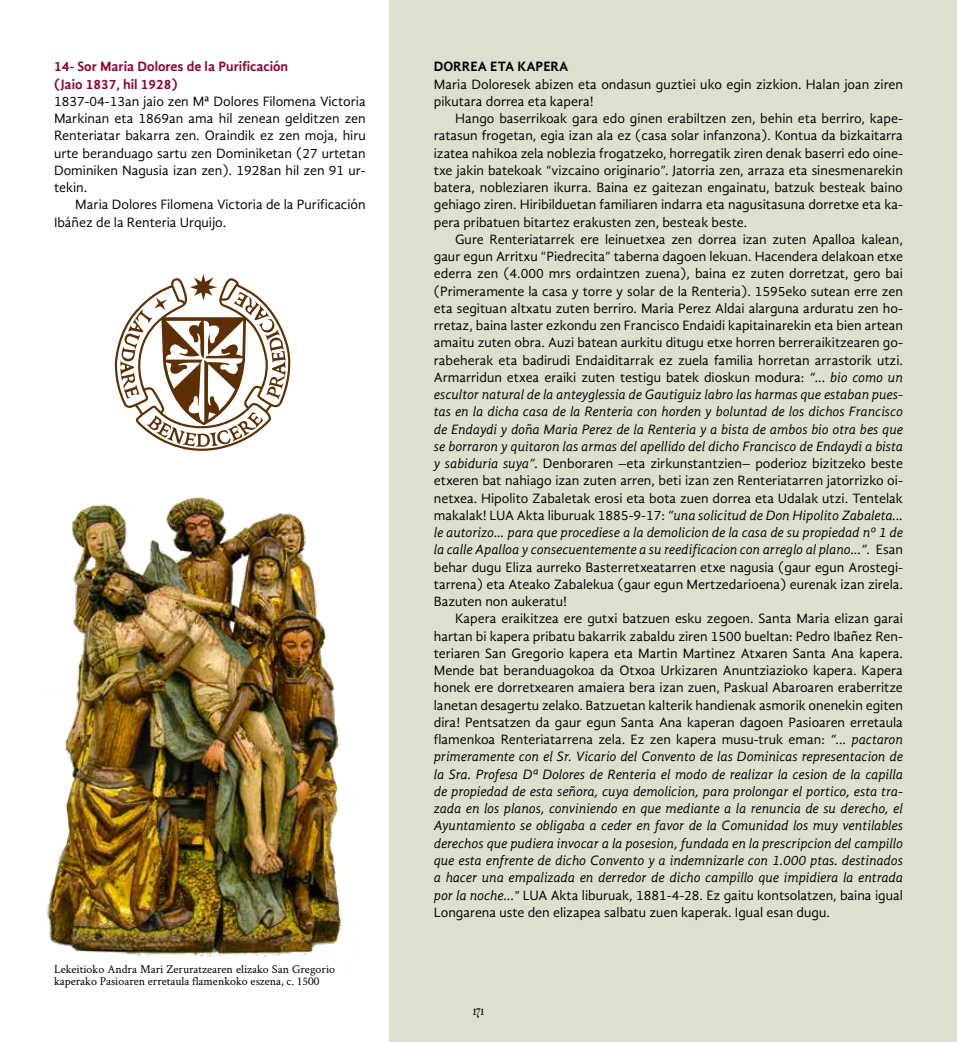
<style>
.page{position:relative;width:957px;height:1042px;background:#fff}
.page>*{position:absolute;margin:0;border:0;box-sizing:border-box;transform-origin:0 0}
.t1{font:15px "Kingthings Calligraphica Light";color:#000}
.t2{font:13.95px/17.2px "Gandhi Sans";color:#000;text-align:justify}
.t3{font:700 13.95px/17.2px "Gandhi Sans";color:#8d0536}
.t4{font:700 13.95px "Gandhi Sans";color:#000}
.t5{font:12px/12px "Crimson Text";color:#000}
.s1{font-style:italic}
</style>
<div class="page">
<div style="left:389px;top:0;width:568px;height:1042px;background:#dddfcf"></div>
<img style="left:47px;top:497px;width:295px;height:461px">
<svg style="left:115px;top:274px;width:176px;height:177px"></svg>
<p class="t3" style="left:54px;top:58px;width:236px">14- Sor Maria Dolores de la Purificación (Jaio 1837, hil 1928)</p>
<p class="t2" style="left:54px;top:93px;width:313px">1837-04-13an jaio zen Mª Dolores Filomena Victoria Markinan eta 1869an ama hil zenean gelditzen zen Renteriatar bakarra zen. Oraindik ez zen moja, hiru urte beranduago sartu zen Dominiketan (27 urtetan Dominiken Nagusia izan zen). 1928an hil zen 91 ur&shy;tekin.</p>
<p class="t2" style="left:54px;top:196px;width:313px;text-indent:21px">Maria Dolores Filomena Victoria de la Purificación<br>Ibáñez de la Renteria Urquijo.</p>
<p class="t5" style="left:54px;top:963px;width:283px">Lekeitioko Andra Mari Zeruratzearen elizako San Gregorio kaperako Pasioaren erretaula flamenkoko eszena, c. 1500</p>
<p class="t4" style="left:434px;top:58px;width:136px">DORREA ETA KAPERA</p>
<p class="t2" style="left:434px;top:75px;width:471px">Maria Doloresek abizen eta ondasun guztiei uko egin zizkion. Halan joan ziren pikutara dorrea eta kapera!</p>
<p class="t2" style="left:434px;top:110px;width:470px;text-indent:21px">Hango baserrikoak gara edo ginen erabiltzen zen, behin eta berriro, kape&shy;ratasun frogetan, egia izan ala ez (casa solar infanzona). Kontua da bizkaitarra izatea nahikoa zela noblezia frogatzeko, horregatik ziren denak baserri edo oine&shy;txe jakin batekoak “vizcaino originario”. Jatorria zen, arraza eta sinesmenarekin batera, nobleziaren ikurra. Baina ez gaitezan engainatu, batzuk besteak baino gehiago ziren. Hiribilduetan familiaren indarra eta nagusitasuna dorretxe eta ka&shy;pera pribatuen bitartez erakusten zen, besteak beste.</p>
<p class="t2" style="left:434px;top:230px;width:471px;text-indent:21px">Gure Renteriatarrek ere leinuetxea zen dorrea izan zuten Apalloa kalean, gaur egun Arritxu “Piedrecita” taberna dagoen lekuan. Hacendera delakoan etxe ederra zen (4.000 mrs ordaintzen zuena), baina ez zuten dorretzat, gero bai (Primeramente la casa y torre y solar de la Renteria). 1595eko sutean erre zen eta segituan altxatu zuten berriro. Maria Perez Aldai alarguna arduratu zen ho&shy;rretaz, baina laster ezkondu zen Francisco Endaidi kapitainarekin eta bien artean amaitu zuten obra. Auzi batean aurkitu ditugu etxe horren berreraikitzearen go&shy;rabeherak eta badirudi Endaiditarrak ez zuela familia horretan arrastorik utzi.<br>Armarridun etxea eraiki zuten testigu batek dioskun modura: <span class="s1">“... bio como un escultor natural de la anteyglessia de Gautiguiz labro las harmas que estaban pues&shy;tas en la dicha casa de la Renteria con horden y boluntad de los dichos Francisco de Endaydi y doña Maria Perez de la Renteria y a bista de ambos bio otra bes que se borraron y quitaron las armas del apellido del dicho Francisco de Endaydi a bista y sabiduria suya”.</span> Denboraren –eta zirkunstantzien– poderioz bizitzeko beste etxeren bat nahiago izan zuten arren, beti izan zen Renteriatarren jatorrizko oi&shy;netxea. Hipolito Zabaletak erosi eta bota zuen dorrea eta Udalak utzi. Tentelak makalak! LUA Akta liburuak 1885-9-17: <span class="s1">“una solicitud de Don Hipolito Zabaleta... le autorizo... para que procediese a la demolicion de la casa de su propiedad nº 1 de la calle Apalloa y consecuentemente a su reedificacion con arreglo al plano...”.</span> Esan behar dugu Eliza aurreko Basterretxeatarren etxe nagusia (gaur egun Arostegi&shy;tarrena) eta Ateako Zabalekua (gaur egun Mertzedarioena) eurenak izan zirela.<br>Bazuten non aukeratu!</p>
<p class="t2" style="left:434px;top:610px;width:471px;text-indent:21px">Kapera eraikitzea ere gutxi batzuen esku zegoen. Santa Maria elizan garai hartan bi kapera pribatu bakarrik zabaldu ziren 1500 bueltan: Pedro Ibañez Ren&shy;teriaren San Gregorio kapera eta Martin Martinez Atxaren Santa Ana kapera.<br>Mende bat beranduagokoa da Otxoa Urkizaren Anuntziazioko kapera. Kapera honek ere dorretxearen amaiera bera izan zuen, Paskual Abaroaren eraberritze lanetan desagertu zelako. Batzuetan kalterik handienak asmorik onenekin egiten dira! Pentsatzen da gaur egun Santa Ana kaperan dagoen Pasioaren erretaula flamenkoa Renteriatarrena zela. Ez zen kapera musu-truk eman: <span class="s1">“... pactaron primeramente con el Sr. Vicario del Convento de las Dominicas representacion de la Sra. Profesa Dª Dolores de Renteria el modo de realizar la cesion de la capilla de propiedad de esta señora, cuya demolicion, para prolongar el portico, esta tra&shy;zada en los planos, conviniendo en que mediante a la renuncia de su derecho, el Ayuntamiento se obligaba a ceder en favor de la Comunidad los muy ventilables derechos que pudiera invocar a la posesion, fundada en la prescripcion del campillo que esta enfrente de dicho Convento y a indemnizarle con 1.000 ptas. destinados a hacer una empalizada en derredor de dicho campillo que impidiera la entrada por la noche..."</span> LUA Akta liburuak, 1881-4-28. Ez gaitu kontsolatzen, baina igual Longarena uste den elizapea salbatu zuen kaperak. Igual esan dugu.</p>
<p class="t1" style="left:473px;top:1002px;width:12px">171</p>
</div>
